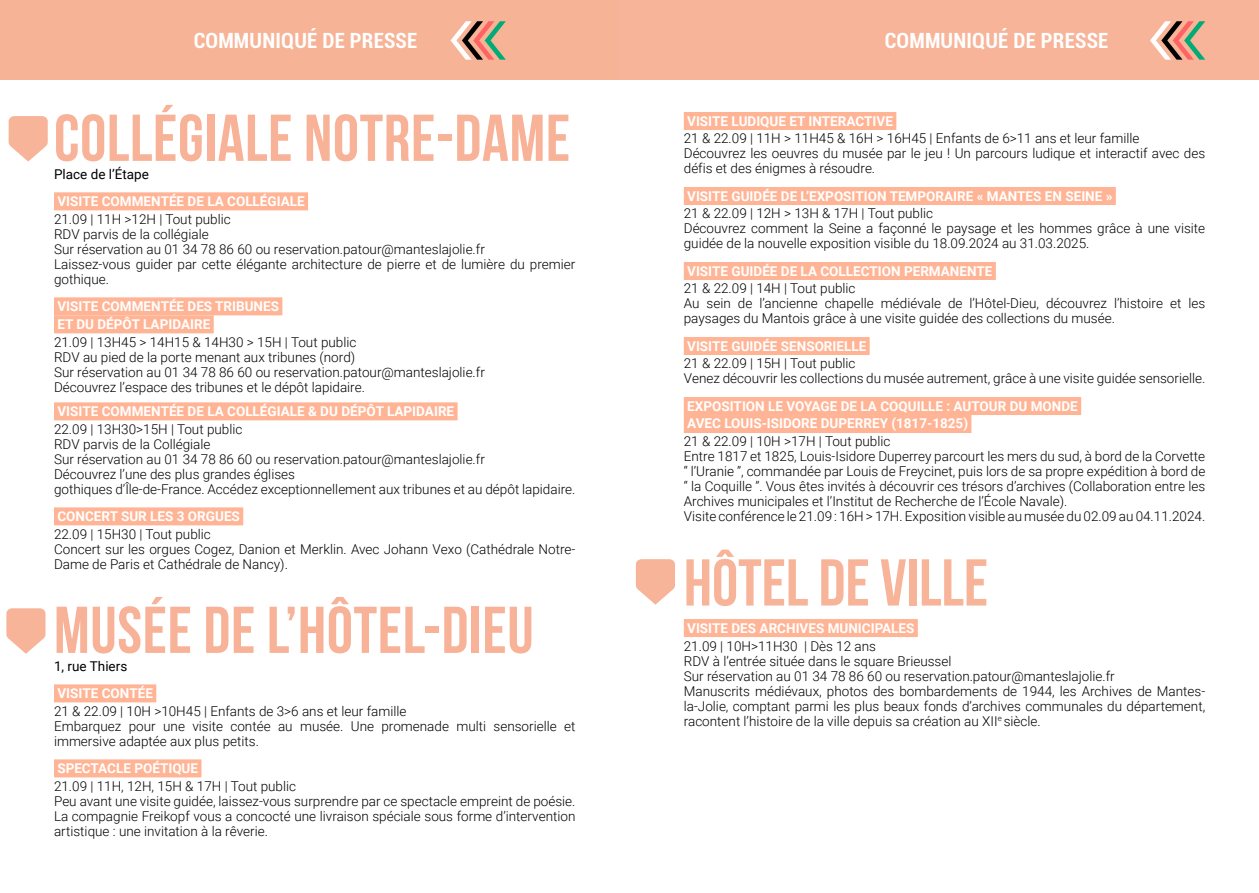
<style>
.page{position:relative;width:1259px;height:893px;background:#fff}
.page>*{position:absolute;margin:0;border:0;box-sizing:border-box;transform-origin:0 0}
.t1{font:700 66px "Bebas Neue";letter-spacing:.01em;color:#f7b297}
.t2{font:700 66px "Bebas Neue";color:#f7b499}
.t3{font:700 condensed 21px "Roboto";letter-spacing:.01em;color:#fff}
.t4{font:300 13.5px/15px "Roboto";color:#000}
.t5{font:700 13.5px/18px "Roboto";color:#fff}
.t6{font:13.5px "Roboto";color:#000}
</style>
<div class="page">
<div style="left:54px;top:192px;width:254px;height:18px;background:#ffb495"></div>
<div style="left:54px;top:297px;width:228px;height:18px;background:#ffb495"></div>
<div style="left:54px;top:315px;width:160px;height:18px;background:#ffb495"></div>
<div style="left:54px;top:402px;width:403px;height:18px;background:#ffb495"></div>
<div style="left:54px;top:507px;width:189px;height:18px;background:#ffb495"></div>
<div style="left:54px;top:684px;width:102px;height:18px;background:#ffb495"></div>
<div style="left:54px;top:759px;width:147px;height:18px;background:#ffb495"></div>
<div style="left:0;top:0;width:629px;height:79px;background:#f7b396"></div>
<div style="left:620px;top:0;width:639px;height:79px;background:#f7b498"></div>
<svg style="left:450px;top:21px;width:56px;height:39px"></svg>
<svg style="left:1150px;top:21px;width:55px;height:39px"></svg>
<svg style="left:9px;top:116px;width:39px;height:46px"></svg>
<div style="left:684px;top:112px;width:212px;height:18px;background:#ffb495"></div>
<div style="left:684px;top:187px;width:431px;height:18px;background:#ffb495"></div>
<div style="left:684px;top:262px;width:312px;height:18px;background:#ffb495"></div>
<div style="left:684px;top:337px;width:185px;height:18px;background:#ffb495"></div>
<div style="left:684px;top:397px;width:397px;height:18px;background:#ffb495"></div>
<div style="left:684px;top:415px;width:287px;height:18px;background:#ffb495"></div>
<div style="left:684px;top:619px;width:234px;height:18px;background:#ffb495"></div>
<svg style="left:6px;top:608px;width:39px;height:46px"></svg>
<svg style="left:636px;top:559px;width:39px;height:46px"></svg>
<h2 class="t3" style="left:194px;top:26px;width:225px">COMMUNIQUÉ DE PRESSE</h2>
<h2 class="t3" style="left:884px;top:26px;width:225px">COMMUNIQUÉ DE PRESSE</h2>
<h1 class="t1" style="left:54px;top:102px;width:518px">COLLÉGIALE NOTRE-DAME</h1>
<p class="t6" style="left:54px;top:165px;width:96px">Place de l’Étape</p>
<p class="t5" style="left:57px;top:192px;width:249px">VISITE COMMENTÉE DE LA COLLÉGIALE</p>
<p class="t4" style="left:54px;top:211px;width:523px">21.09 | 11H &gt;12H | Tout public<br>RDV parvis de la collégiale<br>Sur réservation au 01 34 78 86 60 ou reservation.patour@manteslajolie.fr<br>Laissez-vous guider par cette élégante architecture de pierre et de lumière du premier gothique.</p>
<p class="t5" style="left:57px;top:297px;width:223px">VISITE COMMENTÉE DES TRIBUNES<br>ET DU DÉPÔT LAPIDAIRE</p>
<p class="t4" style="left:54px;top:334px;width:432px">21.09 | 13H45 &gt; 14H15 &amp; 14H30 &gt; 15H | Tout public<br>RDV au pied de la porte menant aux tribunes (nord)<br>Sur réservation au 01 34 78 86 60 ou reservation.patour@manteslajolie.fr Découvrez l’espace des tribunes et le dépôt lapidaire.</p>
<p class="t5" style="left:57px;top:402px;width:398px">VISITE COMMENTÉE DE LA COLLÉGIALE &amp; DU DÉPÔT LAPIDAIRE</p>
<p class="t4" style="left:54px;top:421px;width:523px">22.09 | 13H30&gt;15H | Tout public<br>RDV parvis de la Collégiale<br>Sur réservation au 01 34 78 86 60 ou reservation.patour@manteslajolie.fr<br>Découvrez l’une des plus grandes églises<br>gothiques d’Île-de-France. Accédez exceptionnellement aux tribunes et au dépôt lapidaire.</p>
<p class="t5" style="left:57px;top:507px;width:184px">CONCERT SUR LES 3 ORGUES</p>
<p class="t4" style="left:54px;top:526px;width:523px">22.09 | 15H30 | Tout public<br>Concert sur les orgues Cogez, Danion et Merklin. Avec Johann Vexo (Cathédrale Notre-<br>Dame de Paris et Cathédrale de Nancy).</p>
<h1 class="t1" style="left:54px;top:594px;width:481px">MUSÉE DE L’HÔTEL-DIEU</h1>
<p class="t6" style="left:54px;top:657px;width:75px">1, rue Thiers</p>
<p class="t5" style="left:57px;top:684px;width:97px">VISITE CONTÉE</p>
<p class="t4" style="left:54px;top:703px;width:523px">21 &amp; 22.09 | 10H &gt;10H45 | Enfants de 3&gt;6 ans et leur famille<br>Embarquez pour une visite contée au musée. Une promenade multi sensorielle et immersive adaptée aux plus petits.</p>
<p class="t5" style="left:57px;top:759px;width:142px">SPECTACLE POÉTIQUE</p>
<p class="t4" style="left:54px;top:778px;width:523px">21.09 | 11H, 12H, 15H &amp; 17H | Tout public<br>Peu avant une visite guidée, laissez-vous surprendre par ce spectacle empreint de poésie.<br>La compagnie Freikopf vous a concocté une livraison spéciale sous forme d’intervention artistique : une invitation à la rêverie.</p>
<p class="t5" style="left:687px;top:111px;width:207px">VISITE LUDIQUE ET INTERACTIVE</p>
<p class="t4" style="left:684px;top:131px;width:523px">21 &amp; 22.09 | 11H &gt; 11H45 &amp; 16H &gt; 16H45 | Enfants de 6&gt;11 ans et leur famille<br>Découvrez les oeuvres du musée par le jeu ! Un parcours ludique et interactif avec des défis et des énigmes à résoudre.</p>
<p class="t5" style="left:687px;top:186px;width:427px">VISITE GUIDÉE DE L’EXPOSITION TEMPORAIRE « MANTES EN SEINE »</p>
<p class="t4" style="left:684px;top:206px;width:523px">21 &amp; 22.09 | 12H &gt; 13H &amp; 17H | Tout public<br>Découvrez comment la Seine a façonné le paysage et les hommes grâce à une visite guidée de la nouvelle exposition visible du 18.09.2024 au 31.03.2025.</p>
<p class="t5" style="left:687px;top:261px;width:307px">VISITE GUIDÉE DE LA COLLECTION PERMANENTE</p>
<p class="t4" style="left:684px;top:281px;width:523px">21 &amp; 22.09 | 14H | Tout public<br>Au sein de l’ancienne chapelle médiévale de l’Hôtel-Dieu, découvrez l’histoire et les paysages du Mantois grâce à une visite guidée des collections du musée.</p>
<p class="t5" style="left:687px;top:336px;width:181px">VISITE GUIDÉE SENSORIELLE</p>
<p class="t4" style="left:684px;top:356px;width:523px">21 &amp; 22.09 | 15H | Tout public<br>Venez découvrir les collections du musée autrement, grâce à une visite guidée sensorielle.</p>
<p class="t5" style="left:687px;top:396px;width:392px">EXPOSITION LE VOYAGE DE LA COQUILLE : AUTOUR DU MONDE<br>AVEC LOUIS-ISIDORE DUPERREY (1817-1825)</p>
<p class="t4" style="left:684px;top:434px;width:523px">21 &amp; 22.09 | 10H &gt;17H | Tout public<br>Entre 1817 et 1825, Louis-Isidore Duperrey parcourt les mers du sud, à bord de la Corvette ‘‘ l’Uranie ’’, commandée par Louis de Freycinet, puis lors de sa propre expédition à bord de ‘‘ la Coquille ’’. Vous êtes invités à découvrir ces trésors d’archives (Collaboration entre les Archives municipales et l’Institut de Recherche de l’École Navale).<br>Visite conférence le 21.09 : 16H &gt; 17H. Exposition visible au musée du 02.09 au 04.11.2024.</p>
<h1 class="t2" style="left:684px;top:546px;width:306px">HÔTEL DE VILLE</h1>
<p class="t5" style="left:687px;top:618px;width:229px">VISITE DES ARCHIVES MUNICIPALES</p>
<p class="t4" style="left:684px;top:638px;width:523px">21.09 | 10H&gt;11H30 | Dès 12 ans<br>RDV à l’entrée située dans le square Brieussel<br>Sur réservation au 01 34 78 86 60 ou reservation.patour@manteslajolie.fr<br>Manuscrits médiévaux, photos des bombardements de 1944, les Archives de Mantes&shy;la-Jolie, comptant parmi les plus beaux fonds d’archives communales du département, racontent l’histoire de la ville depuis sa création au XII<sup>e</sup> siècle.</p>
</div>
